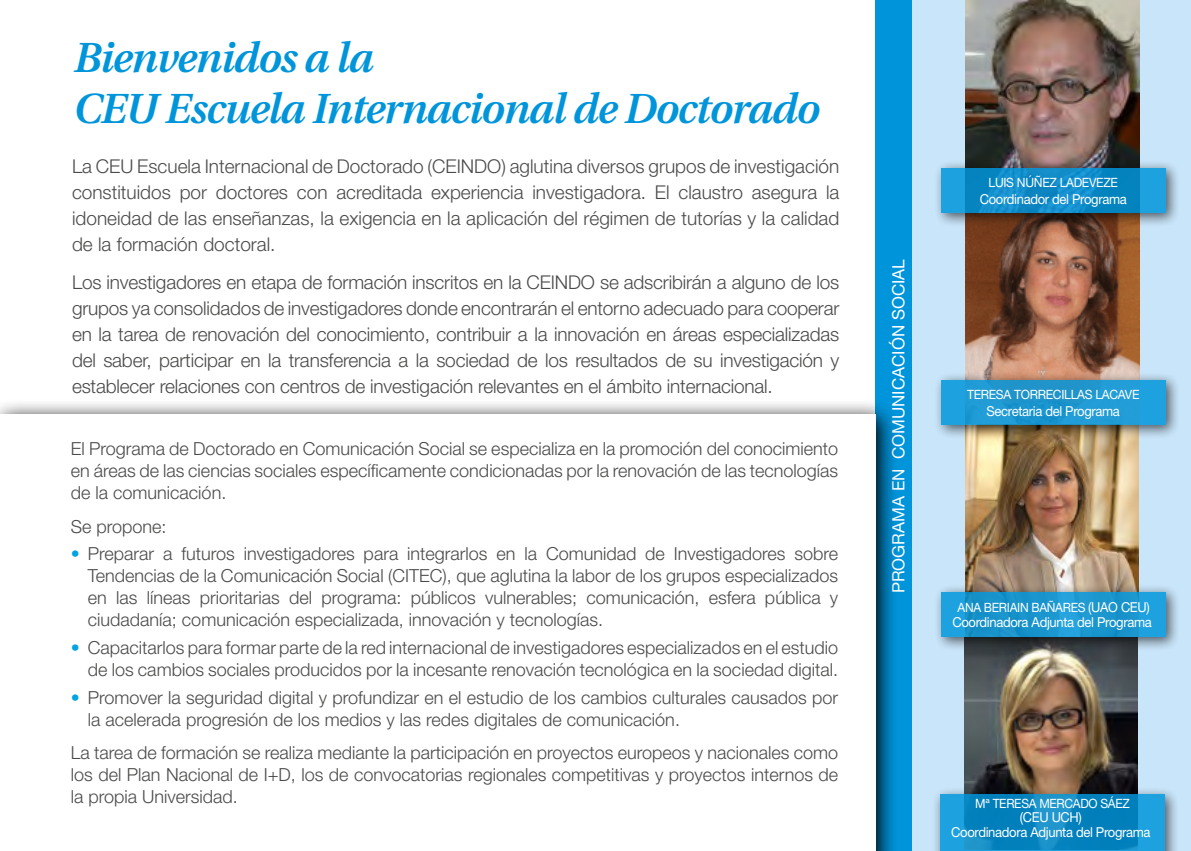
<style>
.page{position:relative;width:1191px;height:851px;background:#fff}
.page>*{position:absolute;margin:0;border:0;box-sizing:border-box;transform-origin:0 0}
.t1{font:italic 600 42px/50.4px "Utopia";letter-spacing:-.025em;color:#0095db}
.t2{font:300 19px/26px "Helvetica Neue";color:#4a4a49;text-align:justify}
.t3{font:300 18px/22px "Helvetica Neue";color:#4a4a49;text-align:justify}
.t4{font:17px "Helvetica Neue";color:#fff}
.t5{font:13.8px "Helvetica Neue";letter-spacing:-.025em;color:#fff;scale:.95 1}
.t6{font:13.8px/14.6px "Helvetica Neue";letter-spacing:-.025em;color:#fff;text-align:center;scale:.94 1}
.t7{font:12.8px "Helvetica Neue";letter-spacing:-.025em;color:#fff;scale:.94 1}
.t8{font:12.8px "Helvetica Neue";letter-spacing:-.025em;color:#fff;scale:.95 1}
.s1{color:#00a3e2}
.s2{font-size:13.8px}
</style>
<div class="page">
<div style="left:875px;top:0;width:316px;height:850px;background:#c9e5f9"></div>
<div style="left:875px;top:0;width:37px;height:850px;background:#0095db"></div>
<svg style="left:0;top:403px;width:894px;height:447px;background:#77a5ba"></svg>
<div style="left:0;top:414px;width:875px;height:436px;background:#fff"></div>
<img style="left:965px;top:1px;width:174px;height:582px">
<img style="left:964px;top:651px;width:173px;height:135px">
<div style="left:933px;top:160px;width:247px;height:68px;background:#000;opacity:.75"></div>
<svg style="left:941px;top:168px;width:224px;height:45px;background:#108ecb"></svg>
<div style="left:933px;top:372px;width:247px;height:67px;background:#000;opacity:.75"></div>
<div style="left:941px;top:380px;width:224px;height:44px;background:linear-gradient(to right,#1e99d2,#209cd6)"></div>
<div style="left:933px;top:583px;width:247px;height:68px;background:#000;opacity:.75"></div>
<svg style="left:941px;top:591px;width:224px;height:45px;background:#1d97cf"></svg>
<div style="left:932px;top:786px;width:247px;height:64px;background:#000;opacity:.75"></div>
<svg style="left:940px;top:794px;width:224px;height:56px;background:#0d8ac6"></svg>
<h1 class="t1" style="left:72px;top:33px;width:748px">Bienvenidos a la<br>CEU Escuela Internacional de Doctorado</h1>
<p class="t2" style="left:72px;top:153px;width:769px">La CEU Escuela Internacional de Doctorado (CEINDO) aglutina diversos grupos de investigación constituidos por doctores con acreditada experiencia investigadora. El claustro asegura la idoneidad de las enseñanzas, la exigencia en la aplicación del régimen de tutorías y la calidad de la formación doctoral.</p>
<p class="t2" style="left:72px;top:268px;width:769px">Los investigadores en etapa de formación inscritos en la CEINDO se adscribirán a alguno de los grupos ya consolidados de investigadores donde encontrarán el entorno adecuado para cooperar en la tarea de renovación del conocimiento, contribuir a la innovación en áreas especializadas del saber, participar en la transferencia a la sociedad de los resultados de su investigación y establecer relaciones con centros de investigación relevantes en el ámbito internacional.</p>
<p class="t3" style="left:71px;top:437px;width:769px">El Programa de Doctorado en Comunicación Social se especializa en la promoción del conocimiento en áreas de las ciencias sociales específicamente condicionadas por la renovación de las tecnologías de la comunicación.</p>
<p class="t3" style="left:71px;top:514px;width:97px">Se propone:</p>
<p class="t3" style="left:88px;top:542px;width:752px;text-indent:-17px"><span class="s1">•</span> Preparar a futuros investigadores para integrarlos en la Comunidad de Investigadores sobre Tendencias de la Comunicación Social (CITEC), que aglutina la labor de los grupos especializados en las líneas prioritarias del programa: públicos vulnerables; comunicación, esfera pública y ciudadanía; comunicación especializada, innovación y tecnologías.</p>
<p class="t3" style="left:71px;top:636px;width:769px;text-align:right"><span class="s1">•</span> Capacitarlos para formar parte de la red internacional de investigadores especializados en el estudio de los cambios sociales producidos por la incesante renovación tecnológica en la sociedad digital.</p>
<p class="t3" style="left:88px;top:685px;width:752px;text-indent:-17px"><span class="s1">•</span> Promover la seguridad digital y profundizar en el estudio de los cambios culturales causados por la acelerada progresión de los medios y las redes digitales de comunicación.</p>
<p class="t3" style="left:71px;top:741px;width:769px">La tarea de formación se realiza mediante la participación en proyectos europeos y nacionales como los del Plan Nacional de I+D, los de convocatorias regionales competitivas y proyectos internos de la propia Universidad.</p>
<p class="t4" style="left:888px;top:593px;width:335px;rotate:-90deg">PROGRAMA EN COMUNICACIÓN SOCIAL</p>
<p class="t8" style="left:988px;top:175px;width:138px">LUIS NÚÑEZ LADEVEZE</p>
<p class="t5" style="left:979px;top:190px;width:156px">Coordinador del Programa</p>
<p class="t8" style="left:967px;top:387px;width:183px">TERESA TORRECILLAS LACAVE</p>
<p class="t5" style="left:986px;top:402px;width:142px">Secretaria del Programa</p>
<p class="t7" style="left:957px;top:600px;width:206px">ANA BERIAIN BAÑARES <span class="s2">(UAO CEU)</span></p>
<p class="t5" style="left:952px;top:613px;width:211px">Coordinadora Adjunta del Programa</p>
<p class="t7" style="left:975px;top:795px;width:166px">Mª TERESA MERCADO SÁEZ</p>
<p class="t6" style="left:951px;top:809px;width:214px">(CEU UCH)<br>Coordinadora Adjunta del Programa</p>
</div>
